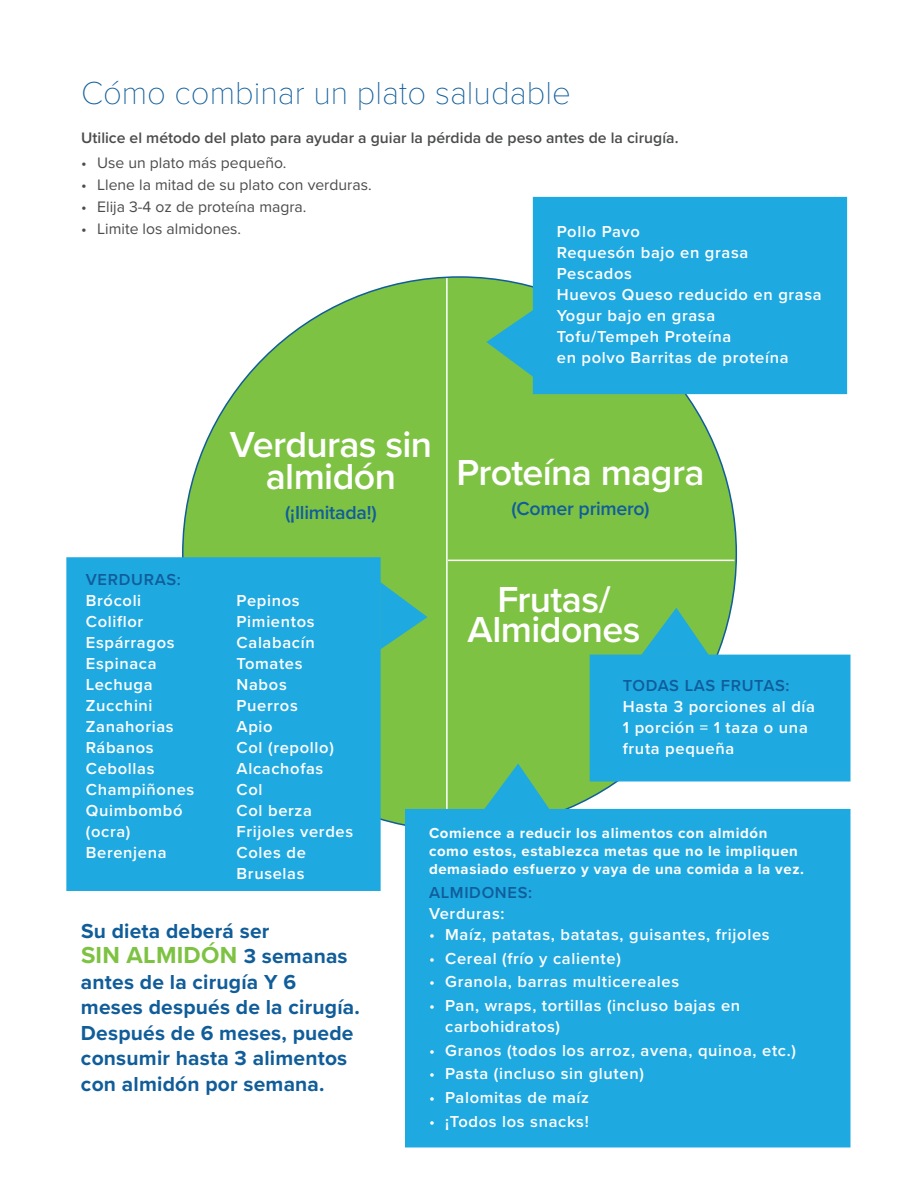
<style>
.page{position:relative;width:918px;height:1188px;background:#fff}
.page>*{position:absolute;margin:0;border:0;box-sizing:border-box;transform-origin:0 0}
.t1{font:600 37.5px/31.5px "Proxima Nova";letter-spacing:-.015em;color:#fff;text-align:center}
.t2{font:100 33px "Proxima Nova T";color:#105d9a}
.t3{font:700 24px "Proxima Nova";letter-spacing:.01em;color:#7ec243}
.t4{font:700 21px/25.5px "Proxima Nova";letter-spacing:.01em;color:#105d9a}
.t5{font:600 19.5px "Proxima Nova";letter-spacing:-.01em;color:#105d9a}
.t6{font:600 16.5px/21px "Proxima Nova";letter-spacing:.04em;color:#fff}
.t7{font:600 16.5px "Proxima Nova";letter-spacing:.04em;color:#105d9a}
.t8{font:15.75px "Proxima Nova";color:#4b4c4d}
.t9{font:600 15.75px "Proxima Nova";letter-spacing:.005em;color:#4b4c4d}
.t10{font:700 15px/18px "Proxima Nova";letter-spacing:.04em;color:#fff}
.s1{font-size:21px;color:#105d9a}
.s2{font-weight:400}
</style>
<div class="page">
<div style="left:183px;top:277px;width:553px;height:554px;background:#7ec243;border-radius:50%"></div>
<hr style="left:446px;top:276px;width:2px;height:552px;background:#fff">
<hr style="left:448px;top:560px;width:286px;height:1px;background:#fff">
<svg style="left:486px;top:310px;width:47px;height:67px"></svg>
<svg style="left:483px;top:764px;width:68px;height:45px"></svg>
<svg style="left:381px;top:582px;width:47px;height:67px"></svg>
<svg style="left:590px;top:608px;width:260px;height:173px"></svg>
<div style="left:405px;top:809px;width:445px;height:338px;background:#1fa9e1"></div>
<div style="left:66px;top:557px;width:315px;height:334px;background:#1fa9e1"></div>
<div style="left:533px;top:197px;width:314px;height:197px;background:#1fa9e1"></div>
<h2 class="t2" style="left:81px;top:68px;width:491px">Cómo combinar un plato saludable</h2>
<p class="t9" style="left:81px;top:126px;width:599px">Utilice el método del plato para ayudar a guiar la pérdida de peso antes de la cirugía.</p>
<p class="t8" style="left:81px;top:151px;width:207px">• Use un plato más pequeño.</p>
<p class="t8" style="left:81px;top:173px;width:292px">• Llene la mitad de su plato con verduras.</p>
<p class="t8" style="left:81px;top:195px;width:227px">• Elija 3-4 oz de proteína magra.</p>
<p class="t8" style="left:81px;top:217px;width:162px">• Limite los almidones.</p>
<p class="t6" style="left:557px;top:220px;width:266px">Pollo Pavo<br>Requesón bajo en grasa<br>Pescados<br>Huevos Queso reducido en grasa<br>Yogur bajo en grasa<br>Tofu/Tempeh Proteína<br>en polvo Barritas de proteína</p>
<h1 class="t1" style="left:230px;top:428px;width:204px">Verduras sin almidón</h1>
<p class="t5" style="left:285px;top:498px;width:93px">(¡Ilimitada!)</p>
<h1 class="t1" style="left:456px;top:456px;width:250px">Proteína magra</h1>
<p class="t5" style="left:511px;top:494px;width:140px">(Comer primero)</p>
<p class="t7" style="left:86px;top:567px;width:96px">VERDURAS:</p>
<p class="t6" style="left:86px;top:589px;width:110px">Brócoli<br>Coliflor<br>Espárragos<br>Espinaca<br>Lechuga<br>Zucchini<br>Zanahorias<br>Rábanos<br>Cebollas<br>Champiñones<br>Quimbombó (ocra)<br>Berenjena</p>
<p class="t6" style="left:237px;top:589px;width:118px">Pepinos<br>Pimientos<br>Calabacín<br>Tomates<br>Nabos<br>Puerros<br>Apio<br>Col (repollo)<br>Alcachofas<br>Col<br>Col berza<br>Frijoles verdes<br>Coles de<br>Bruselas</p>
<p class="t4" style="left:81px;top:918px;width:190px">Su dieta deberá ser</p>
<h3 class="t3" style="left:81px;top:937px;width:268px">SIN ALMIDÓN <span class="s1">3 semanas</span></h3>
<p class="t4" style="left:81px;top:969px;width:280px">antes de la cirugía Y 6 meses después de la cirugía.<br>Después de 6 meses, puede consumir hasta 3 alimentos con almidón por semana.</p>
<h1 class="t1" style="left:467px;top:583px;width:175px;line-height:30px">Frutas/<br>Almidones</h1>
<p class="t7" style="left:623px;top:673px;width:168px">TODAS LAS FRUTAS:</p>
<p class="t6" style="left:623px;top:696px;width:194px">Hasta 3 porciones al día<br>1 porción = 1 taza o una fruta pequeña</p>
<p class="t10" style="left:429px;top:824px;width:377px">Comience a reducir los alimentos con almidón como estos, establezca metas que no le impliquen demasiado esfuerzo y vaya de una comida a la vez.</p>
<p class="t7" style="left:429px;top:880px;width:105px">ALMIDONES:</p>
<p class="t6" style="left:429px;top:903px;width:77px">Verduras:</p>
<p class="t6" style="left:429px;top:924px;width:342px"><span class="s2">•</span> Maíz, patatas, batatas, guisantes, frijoles</p>
<p class="t6" style="left:429px;top:947px;width:193px"><span class="s2">•</span> Cereal (frío y caliente)</p>
<p class="t6" style="left:429px;top:971px;width:252px"><span class="s2">•</span> Granola, barras multicereales</p>
<p class="t6" style="left:445px;top:995px;width:297px;text-indent:-16px"><span class="s2">•</span> Pan, wraps, tortillas (incluso bajas en carbohidratos)</p>
<p class="t6" style="left:429px;top:1039px;width:369px"><span class="s2">•</span> Granos (todos los arroz, avena, quinoa, etc.)</p>
<p class="t6" style="left:429px;top:1063px;width:216px"><span class="s2">•</span> Pasta (incluso sin gluten)</p>
<p class="t6" style="left:429px;top:1087px;width:162px"><span class="s2">•</span> Palomitas de maíz</p>
<p class="t6" style="left:429px;top:1110px;width:161px"><span class="s2">•</span> ¡Todos los snacks!</p>
</div>
